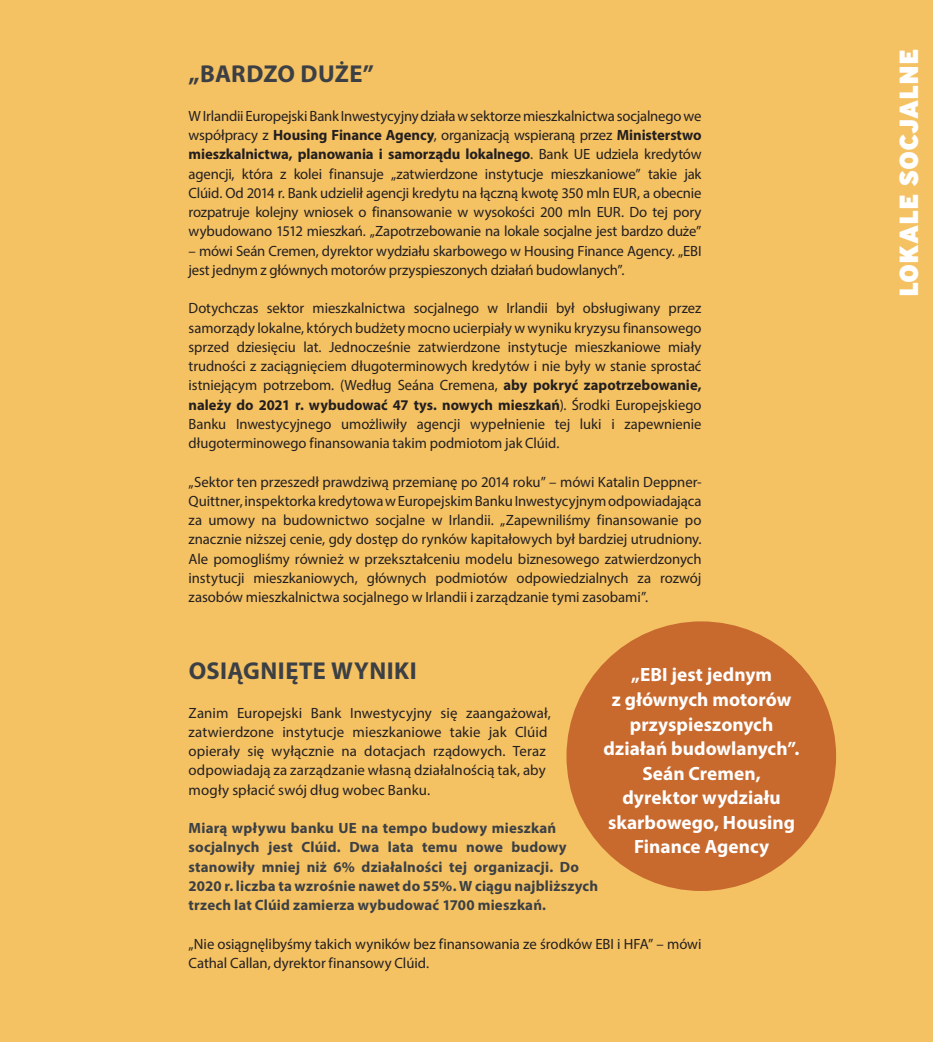
<style>
.page{position:relative;width:933px;height:1042px;background:#fff}
.page>*{position:absolute;margin:0;border:0;box-sizing:border-box;transform-origin:0 0}
._01_titre_1{font:800 26.25px "Ministry";letter-spacing:-.005em;color:#fff}
.TEXTE{font:700 24.5px "Myriad Pro";letter-spacing:.015em;color:#3c4044}
.texte{font:700 19.25px/24.5px "Myriad Pro";color:#fff;text-align:center}
.TEXTE-2{font:14.88px/19.2px "Myriad Pro";color:#231f20;text-align:justify}
.TEXTE-3{font:700 14.88px/19.2px "Myriad Pro";letter-spacing:.01em;color:#3c4044}
.s1{font-weight:700}
</style>
<div class="page">
<div style="left:0;top:0;width:876px;height:1042px;background:#f4c163"></div>
<div style="left:868px;top:0;width:65px;height:1042px;background:#f4c163"></div>
<div style="left:566px;top:621px;width:270px;height:270px;background:#c8692e;border-radius:50%"></div>
<p class="TEXTE" style="left:189px;top:58px;width:187px">„BARDZO DUŻE”</p>
<p class="TEXTE-2" style="left:189px;top:106px;width:514px">W Irlandii Europejski Bank Inwestycyjny działa w sektorze mieszkalnictwa socjalnego we współpracy z <span class="s1">Housing Finance Agency</span>, organizacją wspieraną przez <span class="s1">Ministerstwo mieszkalnictwa, planowania i samorządu lokalnego</span>. Bank UE udziela kredytów agencji, która z kolei finansuje „zatwierdzone instytucje mieszkaniowe” takie jak Clúid. Od 2014 r. Bank udzielił agencji kredytu na łączną kwotę 350 mln EUR, a obecnie rozpatruje kolejny wniosek o finansowanie w wysokości 200 mln EUR. Do tej pory wybudowano 1512 mieszkań. „Zapotrzebowanie na lokale socjalne jest bardzo duże”</p>
<p class="TEXTE-2" style="left:189px;top:241px;width:514px">– mówi Seán Cremen, dyrektor wydziału skarbowego w Housing Finance Agency. „EBI jest jednym z głównych motorów przyspieszonych działań budowlanych”.</p>
<p class="TEXTE-2" style="left:189px;top:298px;width:514px">Dotychczas sektor mieszkalnictwa socjalnego w Irlandii był obsługiwany przez samorządy lokalne, których budżety mocno ucierpiały w wyniku kryzysu finansowego sprzed dziesięciu lat. Jednocześnie zatwierdzone instytucje mieszkaniowe miały trudności z zaciągnięciem długoterminowych kredytów i nie były w stanie sprostać istniejącym potrzebom. (Według Seána Cremena, <span class="s1">aby pokryć zapotrzebowanie, należy do 2021 r. wybudować 47 tys. nowych mieszkań</span>). Środki Europejskiego Banku Inwestycyjnego umożliwiły agencji wypełnienie tej luki i zapewnienie długoterminowego finansowania takim podmiotom jak Clúid.</p>
<p class="TEXTE-2" style="left:189px;top:472px;width:514px">„Sektor ten przeszedł prawdziwą przemianę po 2014 roku” – mówi Katalin Deppner-Quittner, inspektorka kredytowa w Europejskim Banku Inwestycyjnym odpowiadająca za umowy na budownictwo socjalne w Irlandii. „Zapewniliśmy finansowanie po znacznie niższej cenie, gdy dostęp do rynków kapitałowych był bardziej utrudniony.<br>Ale pomogliśmy również w przekształceniu modelu biznesowego zatwierdzonych instytucji mieszkaniowych, głównych podmiotów odpowiedzialnych za rozwój zasobów mieszkalnictwa socjalnego w Irlandii i zarządzanie tymi zasobami”.</p>
<p class="TEXTE" style="left:189px;top:655px;width:229px">OSIĄGNIĘTE WYNIKI</p>
<p class="TEXTE-2" style="left:189px;top:703px;width:364px;text-align:left">Zanim Europejski Bank Inwestycyjny się zaangażował, zatwierdzone instytucje mieszkaniowe takie jak Clúid opierały się wyłącznie na dotacjach rządowych. Teraz odpowiadają za zarządzanie własną działalnością tak, aby mogły spłacić swój dług wobec Banku.</p>
<p class="TEXTE-3" style="left:189px;top:818px;width:411px">Miarą wpływu banku UE na tempo budowy mieszkań socjalnych jest Clúid. Dwa lata temu nowe budowy stanowiły mniej niż 6% działalności tej organizacji. Do 2020 r. liczba ta wzrośnie nawet do 55%. W ciągu najbliższych trzech lat Clúid zamierza wybudować 1700 mieszkań.</p>
<p class="TEXTE-2" style="left:189px;top:934px;width:514px">„Nie osiągnęlibyśmy takich wyników bez finansowania ze środków EBI i HFA” – mówi<br>Cathal Callan, dyrektor finansowy Clúid.</p>
<p class="texte" style="left:603px;top:662px;width:197px">„EBI jest jednym<br>z głównych motorów przyspieszonych działań budowlanych”.<br>Seán Cremen, dyrektor wydziału skarbowego, Housing<br>Finance Agency</p>
<p class="_01_titre_1" style="left:891px;top:297px;width:249px;rotate:-90deg">LOKALE SOCJALNE</p>
</div>
